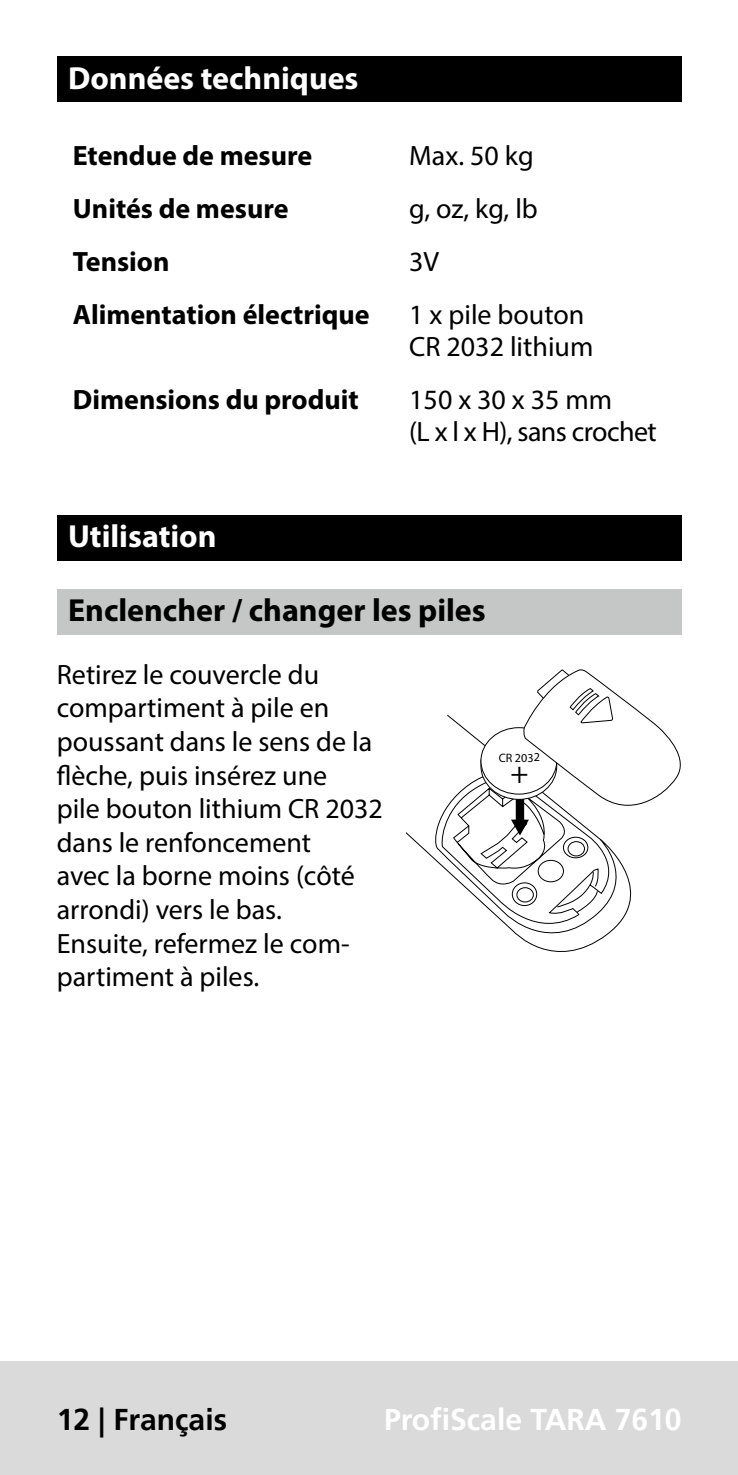
<style>
.page{position:relative;width:738px;height:1475px;background:#fff}
.page>*{position:absolute;margin:0;border:0;box-sizing:border-box;transform-origin:0 0}
.t1{font:700 32px "Myriad Pro";color:#fff}
.t2{font:700 32px "Myriad Pro";color:#000}
.t3{font:30.4px "Myriad Pro";color:#000}
.t4{font:700 30px "Frutiger LT Pro";color:#fff}
.t5{font:700 30px "Frutiger LT Pro";color:#000}
.t6{font:28px/33.6px "Myriad Pro";color:#000}
.t7{font:700 28px "Myriad Pro";color:#000}
.t8{font:28px/32px "Myriad Pro";letter-spacing:-.02em;color:#000}
.t9{font:12px "Myriad Pro";letter-spacing:-.005em;color:#000}
</style>
<div class="page">
<div style="left:0;top:1361px;width:737px;height:113px;background:#dadada"></div>
<div style="left:57px;top:57px;width:623px;height:45px;background:#000"></div>
<div style="left:57px;top:515px;width:623px;height:45px;background:#000"></div>
<div style="left:57px;top:588px;width:623px;height:46px;background:#c5c6c6"></div>
<svg style="left:406px;top:714px;width:226px;height:237px"></svg>
<svg style="left:479px;top:669px;width:201px;height:166px"></svg>
<p class="t1" style="left:68px;top:57px;width:292px">Données techniques</p>
<p class="t7" style="left:73px;top:137px;width:241px">Etendue de mesure</p>
<p class="t6" style="left:409px;top:138px;width:126px">Max. 50 kg</p>
<p class="t7" style="left:73px;top:190px;width:217px">Unités de mesure</p>
<p class="t6" style="left:409px;top:192px;width:130px">g, oz, kg, lb</p>
<p class="t7" style="left:73px;top:243px;width:98px">Tension</p>
<p class="t6" style="left:409px;top:245px;width:31px">3V</p>
<p class="t7" style="left:73px;top:296px;width:298px">Alimentation électrique</p>
<p class="t6" style="left:409px;top:298px;width:185px;line-height:32px">1 x pile bouton<br>CR 2032 lithium</p>
<p class="t7" style="left:73px;top:381px;width:287px">Dimensions du produit</p>
<p class="t8" style="left:409px;top:383px;width:249px">150 x 30 x 35 mm<br>(L x l x H), sans crochet</p>
<p class="t1" style="left:68px;top:515px;width:150px">Utilisation</p>
<p class="t2" style="left:68px;top:589px;width:419px">Enclencher / changer les piles</p>
<p class="t6" style="left:57px;top:657px;width:327px">Retirez le couvercle du compartiment à pile en poussant dans le sens de la flèche, puis insérez une<br>pile bouton lithium CR 2032 dans le renfoncement<br>avec la borne moins (côté arrondi) vers le bas.<br>Ensuite, refermez le com&shy;partiment à piles.</p>
<p class="t9" style="left:498px;top:750px;width:43px">CR 2032</p>
<p class="t3" style="left:510px;top:753px;width:20px">+</p>
<p class="t5" style="left:57px;top:1400px;width:172px">12 | Français</p>
<p class="t4" style="left:384px;top:1400px;width:299px">ProfiScale TARA 7610</p>
</div>
